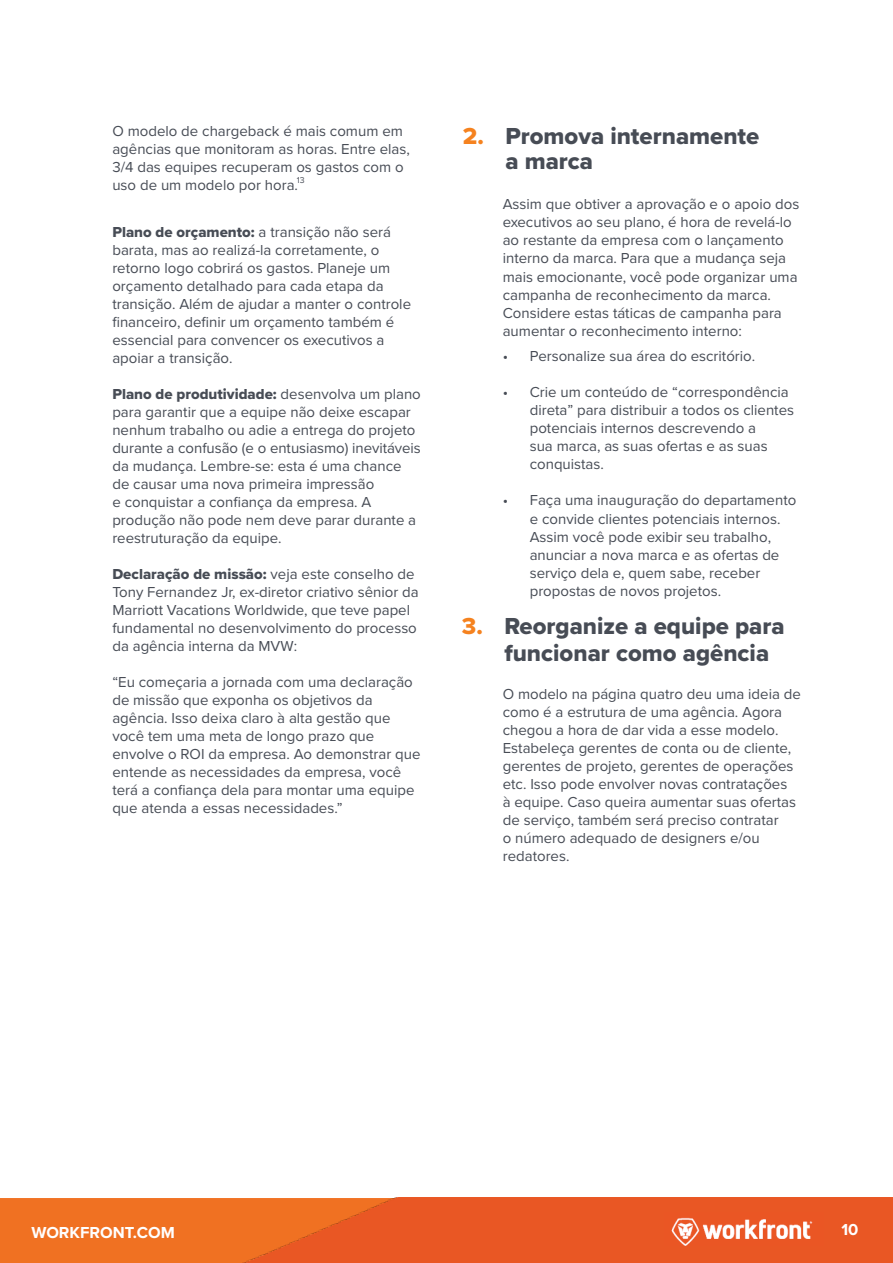
<style>
.page{position:relative;width:893px;height:1263px;background:#fff}
.page>*{position:absolute;margin:0;border:0;box-sizing:border-box;transform-origin:0 0}
.t1{font:24px "Proxima Nova Extrabld";color:#474c55}
.t2{font:24px "Proxima Nova Extrabld";color:#f5821f}
.t3{font:700 16.5px "Proxima Nova";color:#fff}
.t4{font:15px/18px "Proxima Nova";color:#474c55}
.t5{font:8.7px "Proxima Nova";color:#474c55}
.s1{font-family:"Proxima Nova Extrabld"}
</style>
<div class="page">
<div style="left:0;top:1198px;width:218px;height:65px;background:#f07122"></div>
<img style="left:218px;top:1197px;width:675px;height:66px">
<img style="left:664px;top:1213px;width:159px;height:32px">
<p class="t4" style="left:112px;top:122px;width:299px">O modelo de chargeback é mais comum em agências que monitoram as horas. Entre elas, 3/4 das equipes recuperam os gastos com o uso de um modelo por hora.</p>
<p class="t5" style="left:297px;top:174px;width:9px">13</p>
<p class="t4" style="left:112px;top:222px;width:300px"><span class="s1">Plano de orçamento</span> a<span class="s1">:</span> transição não será barata, mas ao realizá l a- corretamente o, retorno logo cobrirá os gastos. Planeje um orçamento detalhado para cada etapa da transição. Além de ajudar a manter o controle financeiro, definir um orçamento também é essencial para convencer os executivos a apoiar a transição.</p>
<p class="t4" style="left:112px;top:384px;width:310px"><span class="s1">Plano de produtividade:</span> desenvolva um plano para garantir que a equipe não deixe escapar nenhum trabalho ou adie a entrega do projeto durante a confusão oe( entusiasmo) inevitáveis da mudança. Lembre-se: esta é uma chance de causar uma nova primeira impressão<br>e conquistar a confiança da empresa A. produção não pode nem deve parar durante a reestruturação da equipe.</p>
<p class="t4" style="left:112px;top:564px;width:308px"><span class="s1">Declaração de missão:</span> veja este conselho de Tony Fernandez Jr, ex-diretor criativo sênior da Marriott Vacations Worldwide, que teve papel fundamental no desenvolvimento do processo da agência interna da MVW:</p>
<p class="t4" style="left:112px;top:672px;width:310px">“Eu começaria a jornada com uma declaração de missão que exponha os objetivos da agência. Isso deixa claro à alta gestão que você tem uma meta de longo prazo que envolve o ROI da empresa. Ao demonstrar que entende as necessidades da empresa, você terá a confiança dela para montar uma equipe que atenda a essas necessidades“.</p>
<p class="t2" style="left:463px;top:118px;width:23px">2.</p>
<p class="t2" style="left:462px;top:608px;width:22px">3.</p>
<p class="t1" style="left:505px;top:118px;width:256px">Promova internamente</p>
<p class="t1" style="left:505px;top:144px;width:89px">a marca</p>
<p class="t4" style="left:503px;top:195px;width:298px">Assim que obtiver a aprovação oe apoio dos executivos ao seu plano é, hora de revelá l o&shy;ao restante da empresa com o lançamento interno da marca. Para que a mudança seja mais emocionante, você pode organizar uma campanha de reconhecimento da marca.<br>Considere estas táticas de campanha para aumentar o reconhecimento interno:</p>
<p class="t4" style="left:530px;top:347px;width:227px">Personalize sua área do escritório.</p>
<p class="t4" style="left:503px;top:347px;width:7px">•</p>
<p class="t4" style="left:503px;top:383px;width:7px">•</p>
<p class="t4" style="left:503px;top:491px;width:7px">•</p>
<p class="t4" style="left:530px;top:383px;width:261px">Crie um conteúdo de “correspondência</p>
<p class="t4" style="left:530px;top:401px;width:266px">direta” para distribuir a todos os clientes potenciais internos descrevendo a<br>sua marca, as suas ofertas e as suas conquistas.</p>
<p class="t4" style="left:530px;top:491px;width:268px">Faça uma inauguração do departamento</p>
<p class="t4" style="left:530px;top:509px;width:252px">e convide clientes potenciais internos.<br>Assim você pode exibir seu trabalho, anunciar a nova marca e as ofertas de serviço dela ,e quem sabe, receber propostas de novos projetos.</p>
<p class="t1" style="left:504px;top:608px;width:282px">Reorganize a equipe para</p>
<p class="t1" style="left:504px;top:635px;width:266px">funcionar como agência</p>
<p class="t4" style="left:503px;top:684px;width:300px">O modelo na página quatro deu uma ideia de como aé estrutura de uma agência. Agora chegou a hora de dar vida a esse modelo.<br>Estabeleça gerentes de conta ou de cliente, gerentes de projeto, gerentes de operações etc. Isso pode envolver novas contratações<br>à equipe. Caso queira aumentar suas ofertas de serviço, também será preciso contratar<br>o número adequado de designers /e ou redatores.</p>
<p class="t3" style="left:32px;top:1220px;width:145px">WORKFRONT.COM</p>
<p class="t3" style="left:841px;top:1217px;width:19px">10</p>
</div>
